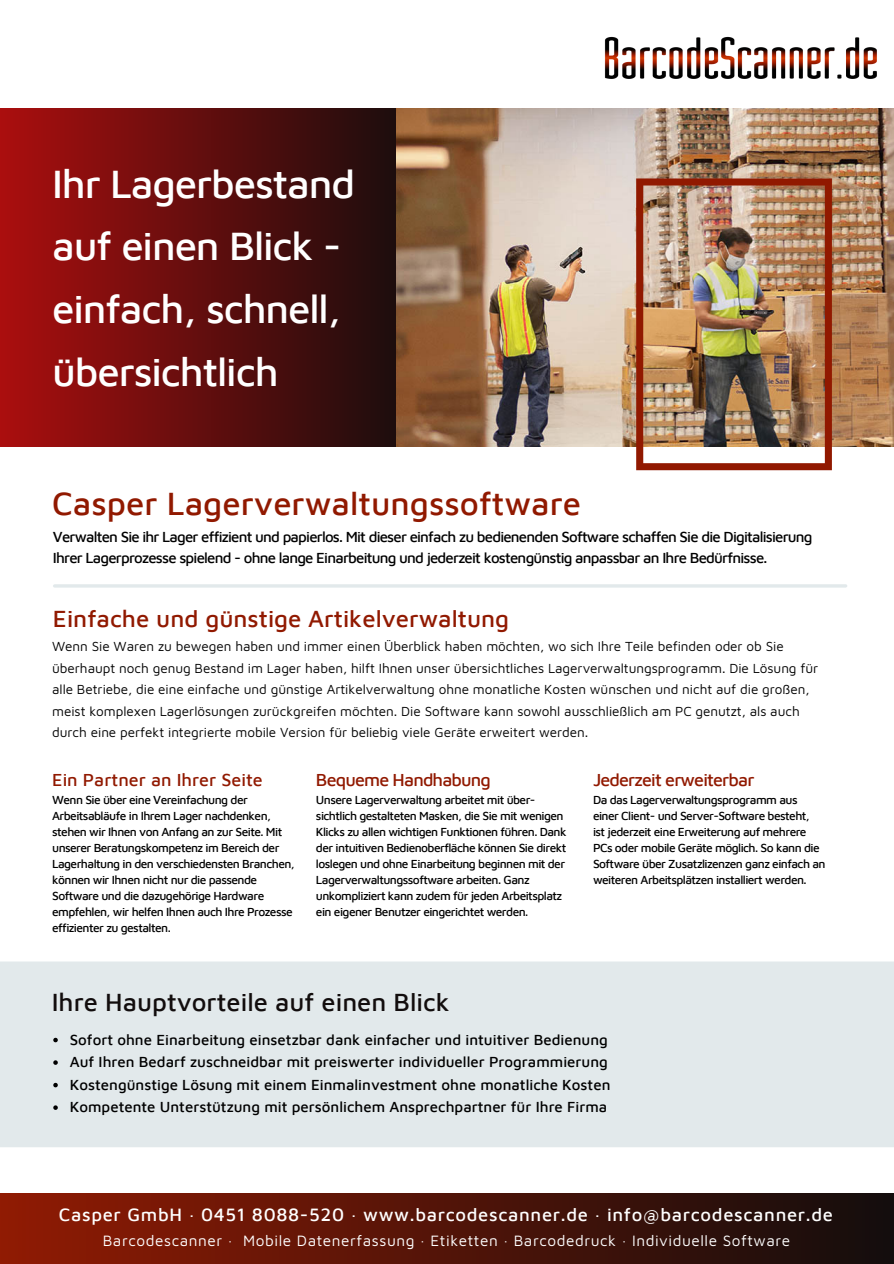
<style>
.page{position:relative;width:894px;height:1264px;background:#fff}
.page>*{position:absolute;margin:0;border:0;box-sizing:border-box;transform-origin:0 0}
.t1{font:500 40.5px/62.7px "Maven Pro";letter-spacing:-.03em;color:#fff}
.t2{font:500 33px "Maven Pro";color:#911900}
.t3{font:500 25.5px "Maven Pro";color:#120d0d}
.t4{font:500 24px "Maven Pro";color:#911900}
.t5{font:500 18.45px "Maven Pro";letter-spacing:.035em;color:#fff}
.t6{font:500 17.85px "Maven Pro";letter-spacing:-.045em;color:#911900}
.t7{font:500 17.85px "Maven Pro";color:#911900}
.t8{font:15.45px "Maven Pro";letter-spacing:.035em;color:#fff}
.t9{font:500 15px "Maven Pro";color:#000}
.t10{font:500 15px "Maven Pro";letter-spacing:-.055em;color:#000}
.t11{font:13.5px/21.5px "Maven Pro";letter-spacing:-.005em;color:#000}
.t12{font:500 12px/16px "Maven Pro";letter-spacing:-.045em;color:#000}
</style>
<div class="page">
<img style="left:395px;top:109px;width:498px;height:337px">
<div style="left:0;top:109px;width:395px;height:337px;background:linear-gradient(to right,#ab0e0e,#1d0d0d)"></div>
<img style="left:636px;top:178px;width:195px;height:292px">
<div style="left:0;top:1193px;width:893px;height:70px;background:linear-gradient(to right,#911b03,#130d0d)"></div>
<hr style="left:55px;top:584px;width:790px;height:3px;background:#e2e9eb">
<img style="left:604px;top:36px;width:273px;height:43px">
<div style="left:0;top:961px;width:893px;height:186px;background:#e2e9eb"></div>
<svg style="left:53px;top:1037px;width:5px;height:5px"></svg>
<svg style="left:53px;top:1060px;width:5px;height:4px"></svg>
<svg style="left:53px;top:1082px;width:5px;height:5px"></svg>
<svg style="left:53px;top:1105px;width:5px;height:4px"></svg>
<p class="t1" style="left:52px;top:151px;width:304px">Ihr Lagerbestand auf einen Blick -</p>
<p class="t1" style="left:52px;top:276px;width:290px">einfach, schnell, übersichtlich</p>
<p class="t2" style="left:52px;top:483px;width:530px">Casper Lagerverwaltungssoftware</p>
<p class="t10" style="left:53px;top:527px;width:761px">Verwalten Sie ihr Lager effizient und papierlos. Mit dieser einfach zu bedienenden Software schaffen Sie die Digitalisierung</p>
<p class="t10" style="left:53px;top:548px;width:715px">Ihrer Lagerprozesse spielend - ohne lange Einarbeitung und jederzeit kostengünstig anpassbar an Ihre Bedürfnisse.</p>
<p class="t4" style="left:53px;top:603px;width:457px">Einfache und günstige Artikelverwaltung</p>
<p class="t11" style="left:52px;top:635px;width:767px">Wenn Sie Waren zu bewegen haben und immer einen Überblick haben möchten, wo sich Ihre Teile befinden oder ob Sie überhaupt noch genug Bestand im Lager haben, hilft Ihnen unser übersichtliches Lagerverwaltungsprogramm. Die Lösung für</p>
<p class="t11" style="left:52px;top:678px;width:758px">alle Betriebe, die eine einfache und günstige Artikelverwaltung ohne monatliche Kosten wünschen und nicht auf die großen,</p>
<p class="t11" style="left:52px;top:700px;width:749px">meist komplexen Lagerlösungen zurückgreifen möchten. Die Software kann sowohl ausschließlich am PC genutzt, als auch</p>
<p class="t11" style="left:52px;top:721px;width:537px">durch eine perfekt integrierte mobile Version für beliebig viele Geräte erweitert werden.</p>
<p class="t7" style="left:52px;top:768px;width:212px">Ein Partner an Ihrer Seite</p>
<p class="t12" style="left:52px;top:791px;width:244px">Wenn Sie über eine Vereinfachung der Arbeitsabläufe in Ihrem Lager nachdenken, stehen wir Ihnen von Anfang an zur Seite. Mit unserer Beratungskompetenz im Bereich der Lagerhaltung in den verschiedensten Branchen, können wir Ihnen nicht nur die passende Software und die dazugehörige Hardware empfehlen, wir helfen Ihnen auch Ihre Prozesse effizienter zu gestalten.</p>
<p class="t6" style="left:316px;top:768px;width:176px">Bequeme Handhabung</p>
<p class="t12" style="left:316px;top:791px;width:252px">Unsere Lagerverwaltung arbeitet mit über&shy;sichtlich gestalteten Masken, die Sie mit wenigen Klicks zu allen wichtigen Funktionen führen. Dank der intuitiven Bedienoberfläche können Sie direkt loslegen und ohne Einarbeitung beginnen mit der Lagerverwaltungssoftware arbeiten. Ganz unkompliziert kann zudem für jeden Arbeitsplatz ein eigener Benutzer eingerichtet werden.</p>
<p class="t3" style="left:52px;top:986px;width:399px">Ihre Hauptvorteile auf einen Blick</p>
<p class="t6" style="left:593px;top:768px;width:163px">Jederzeit erweiterbar</p>
<p class="t12" style="left:593px;top:791px;width:206px">Da das Lagerverwaltungsprogramm aus</p>
<p class="t12" style="left:593px;top:807px;width:218px">einer Client- und Server-Software besteht,</p>
<p class="t12" style="left:593px;top:823px;width:215px">ist jederzeit eine Erweiterung auf mehrere</p>
<p class="t12" style="left:593px;top:839px;width:234px">PCs oder mobile Geräte möglich. So kann die<br>Software über Zusatzlizenzen ganz einfach an weiteren Arbeitsplätzen installiert werden.</p>
<p class="t9" style="left:70px;top:1030px;width:539px">Sofort ohne Einarbeitung einsetzbar dank einfacher und intuitiver Bedienung</p>
<p class="t9" style="left:70px;top:1052px;width:539px">Auf Ihren Bedarf zuschneidbar mit preiswerter individueller Programmierung</p>
<p class="t9" style="left:70px;top:1075px;width:542px">Kostengünstige Lösung mit einem Einmalinvestment ohne monatliche Kosten</p>
<p class="t9" style="left:70px;top:1097px;width:539px">Kompetente Unterstützung mit persönlichem Ansprechpartner für Ihre Firma</p>
<p class="t5" style="left:59px;top:1203px;width:775px">Casper GmbH · 0451 8088-520 · www.barcodescanner.de · info@barcodescanner.de</p>
<p class="t8" style="left:103px;top:1230px;width:688px">Barcodescanner · Mobile Datenerfassung · Etiketten · Barcodedruck · Individuelle Software</p>
</div>
